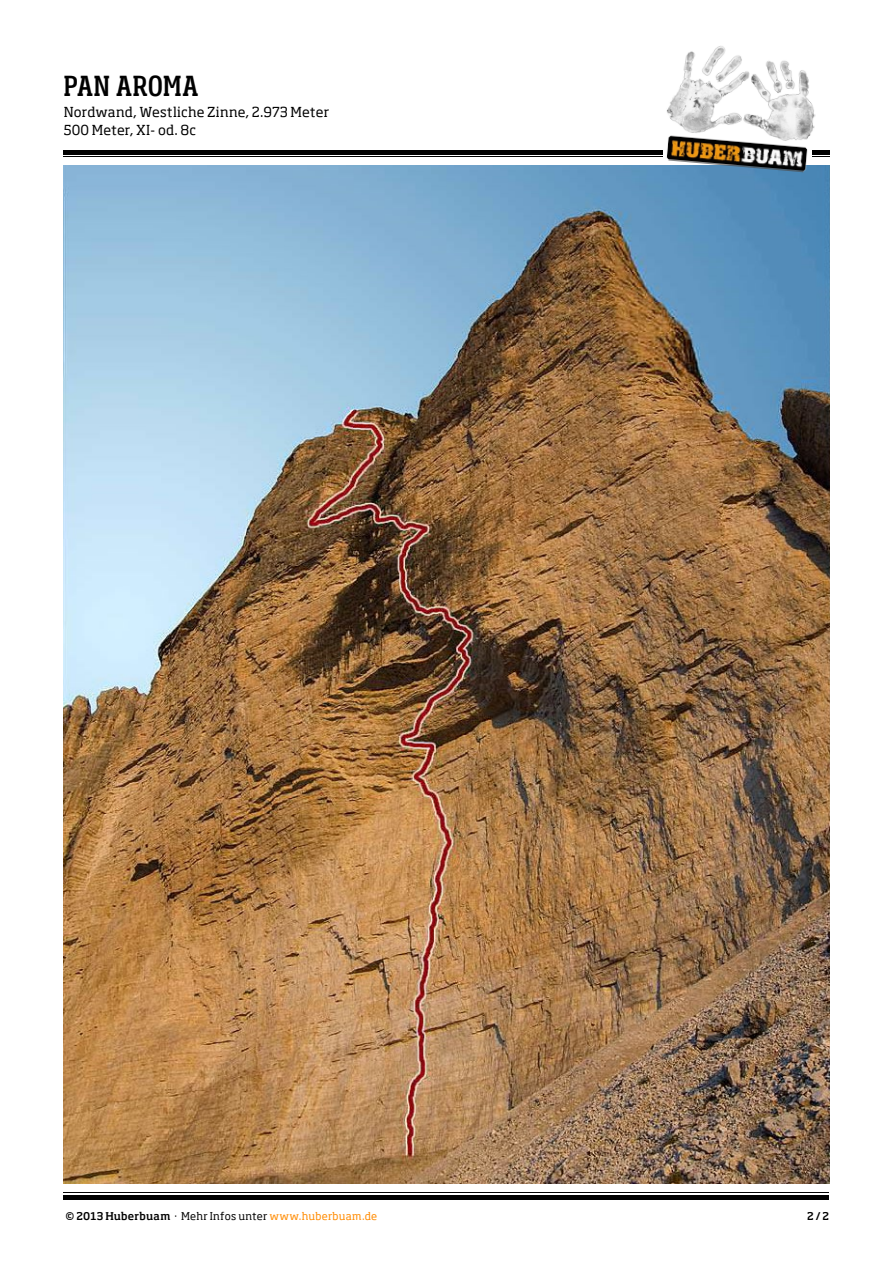
<style>
.page{position:relative;width:893px;height:1263px;background:#fff}
.page>*{position:absolute;margin:0;border:0;box-sizing:border-box;transform-origin:0 0}
.t1{font:500 condensed 27px "Soho W01";letter-spacing:.025em;color:#000}
.t2{font:13.5px/18px "Soho W01";letter-spacing:.01em;color:#000}
.t3{font:10.5px "Soho W01";letter-spacing:.025em;color:#ff8b00}
.t4{font:500 10.5px "Soho W01";color:#000}
.s1{font-weight:500;color:#000}
.s2{color:#000}
</style>
<div class="page">
<img style="left:64px;top:166px;width:765px;height:1017px">
<hr style="left:64px;top:1195px;width:765px;height:4px;background:#000">
<hr style="left:64px;top:1192px;width:765px;height:1px;background:#000">
<hr style="left:812px;top:150px;width:17px;height:4px;background:#000">
<hr style="left:64px;top:150px;width:599px;height:4px;background:#000">
<hr style="left:64px;top:156px;width:599px;height:1px;background:#000">
<img style="left:662px;top:46px;width:159px;height:127px">
<h1 class="t1" style="left:64px;top:69px;width:136px">PAN AROMA</h1>
<p class="t2" style="left:64px;top:103px;width:267px">Nordwand, Westliche Zinne, 2.973 Meter<br>500 Meter, XI- od. 8c</p>
<p class="t3" style="left:65px;top:1210px;width:313px"><span class="s1">© 2013 Huberbuam</span> <span class="s2">· Mehr Infos unter</span> www.huberbuam.de</p>
<p class="t4" style="left:807px;top:1210px;width:24px">2 / 2</p>
</div>
